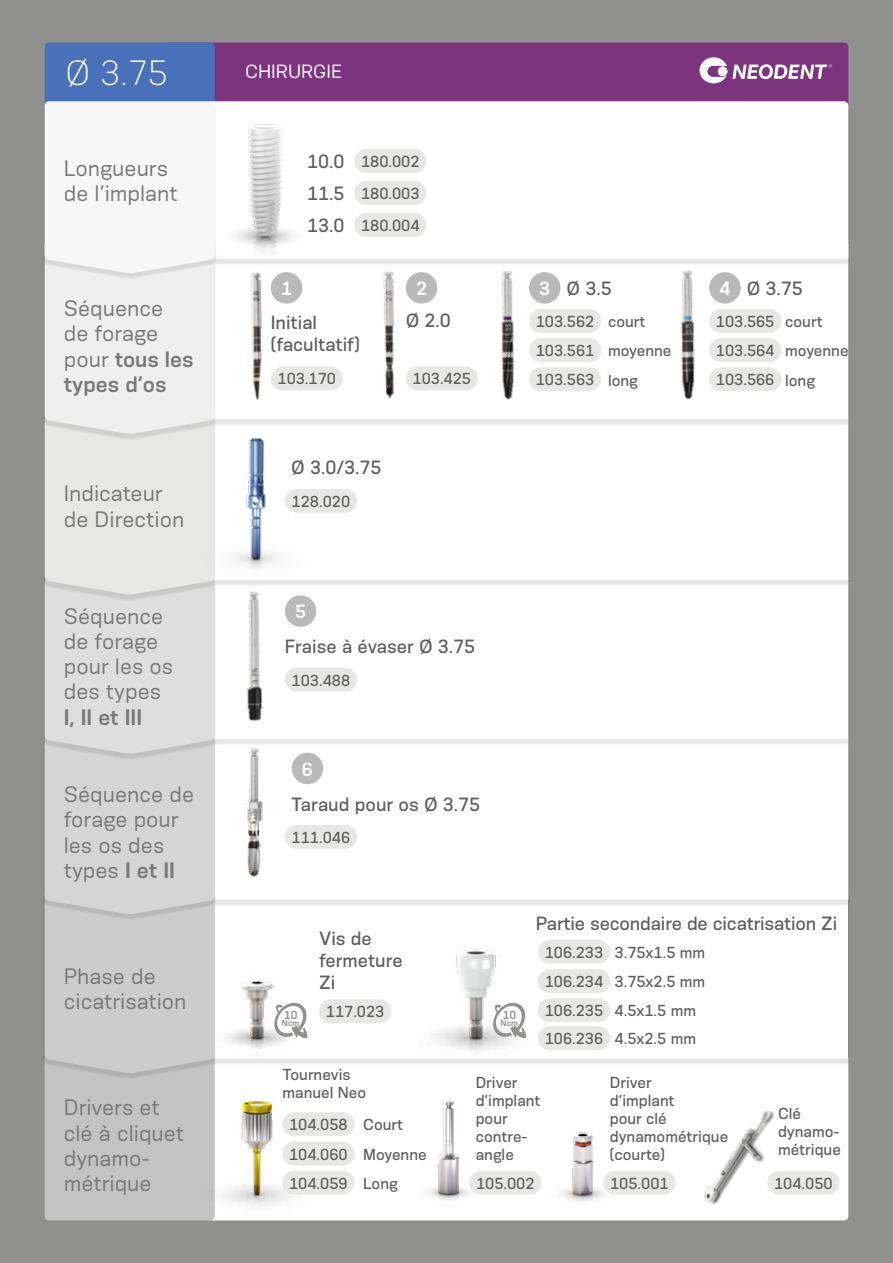
<style>
.page{position:relative;width:893px;height:1263px;background:#90908f}
.page>*{position:absolute;margin:0;border:0;box-sizing:border-box;transform-origin:0 0}
.t1{font:300 33px "Konsens";color:#fff}
.t2{font:21px/25.2px "Konsens";color:#787877}
.t3{font:600 21px "Konsens";color:#787877}
.t4{font:500 18px/21.6px "Konsens";color:#5f5e5e}
.t5{font:18px "Konsens";color:#fff}
.t6{font:600 18px "Konsens";color:#fff}
.t7{font:500 15px/18px "Konsens";color:#5f5e5e}
.t8{font:600 10.95px "Konsens";color:#90908f}
.t9{font:600 8.25px "Konsens";color:#90908f}
.s1{font-weight:600}
.s2{font-weight:600;color:#fff}
</style>
<div class="page">
<div style="left:165px;top:43px;width:683px;height:66px;background:#7b347d;border-radius:4px"></div>
<div style="left:45px;top:43px;width:170px;height:66px;background:#4871ba;border-radius:4px"></div>
<div style="left:208px;top:1055px;width:640px;height:165px;background:#fff;border-radius:4px"></div>
<div style="left:208px;top:891px;width:640px;height:167px;background:#fff"></div>
<div style="left:206px;top:738px;width:644px;height:168px;background:#000;opacity:.1"></div>
<div style="left:319px;top:745px;width:529px;height:155px;background:#fff"></div>
<div style="left:206px;top:580px;width:644px;height:165px;background:#000;opacity:.1"></div>
<div style="left:356px;top:586px;width:492px;height:153px;background:#fff"></div>
<div style="left:206px;top:418px;width:644px;height:168px;background:#e7e7e7"></div>
<div style="left:322px;top:425px;width:526px;height:155px;background:#fff"></div>
<div style="left:789px;top:265px;width:59px;height:154px;background:#fff"></div>
<div style="left:215px;top:101px;width:633px;height:158px;background:#fff"></div>
<div style="left:45px;top:1055px;width:170px;height:165px;background:#c3c3c3;border-radius:4px"></div>
<div style="left:43px;top:894px;width:174px;height:185px;background:#000;opacity:.1"></div>
<svg style="left:45px;top:101px;width:170px;height:972px"></svg>
<img style="left:182px;top:259px;width:124px;height:169px">
<img style="left:306px;top:234px;width:122px;height:196px">
<img style="left:189px;top:427px;width:133px;height:130px">
<img style="left:189px;top:886px;width:133px;height:188px">
<img style="left:408px;top:886px;width:133px;height:155px">
<img style="left:190px;top:1033px;width:133px;height:188px">
<img style="left:381px;top:1041px;width:267px;height:180px">
<img style="left:188px;top:752px;width:131px;height:153px">
<img style="left:175px;top:557px;width:181px;height:195px">
<img style="left:199px;top:103px;width:129px;height:153px">
<img style="left:685px;top:1110px;width:120px;height:111px">
<img style="left:428px;top:234px;width:361px;height:196px">
<div style="left:271px;top:367px;width:72px;height:23px;background:#e7e7e6;border-radius:12px"></div>
<div style="left:271px;top:272px;width:31px;height:32px;background:#b9b9b9;border-radius:50%"></div>
<div style="left:406px;top:367px;width:72px;height:23px;background:#e7e7e6;border-radius:12px"></div>
<div style="left:406px;top:272px;width:31px;height:32px;background:#b9b9b9;border-radius:50%"></div>
<div style="left:538px;top:998px;width:72px;height:24px;background:#e7e7e6;border-radius:12px"></div>
<div style="left:282px;top:1171px;width:73px;height:23px;background:#e7e7e6;border-radius:12px"></div>
<div style="left:538px;top:969px;width:72px;height:24px;background:#e7e7e6;border-radius:12px"></div>
<div style="left:282px;top:1141px;width:73px;height:24px;background:#e7e7e6;border-radius:12px"></div>
<div style="left:538px;top:940px;width:72px;height:24px;background:#e7e7e6;border-radius:12px"></div>
<div style="left:282px;top:1112px;width:73px;height:24px;background:#e7e7e6;border-radius:12px"></div>
<div style="left:529px;top:272px;width:31px;height:32px;background:#b9b9b9;border-radius:50%"></div>
<div style="left:709px;top:272px;width:32px;height:32px;background:#b9b9b9;border-radius:50%"></div>
<div style="left:285px;top:668px;width:72px;height:24px;background:#e7e7e6;border-radius:12px"></div>
<div style="left:285px;top:489px;width:72px;height:24px;background:#e7e7e6;border-radius:12px"></div>
<div style="left:319px;top:999px;width:72px;height:24px;background:#e7e7e6;border-radius:12px"></div>
<div style="left:538px;top:1026px;width:72px;height:24px;background:#e7e7e6;border-radius:12px"></div>
<div style="left:285px;top:825px;width:72px;height:24px;background:#e7e7e6;border-radius:12px"></div>
<div style="left:603px;top:1171px;width:72px;height:24px;background:#e7e7e6;border-radius:12px"></div>
<div style="left:469px;top:1171px;width:72px;height:24px;background:#e7e7e6;border-radius:12px"></div>
<div style="left:767px;top:1171px;width:72px;height:24px;background:#e7e7e6;border-radius:12px"></div>
<div style="left:292px;top:753px;width:31px;height:31px;background:#b9b9b9;border-radius:50%"></div>
<div style="left:285px;top:595px;width:31px;height:32px;background:#b9b9b9;border-radius:50%"></div>
<svg style="left:699px;top:57px;width:133px;height:26px"></svg>
<div style="left:354px;top:149px;width:72px;height:24px;background:#e7e7e6;border-radius:12px"></div>
<div style="left:354px;top:181px;width:72px;height:24px;background:#e7e7e6;border-radius:12px"></div>
<div style="left:354px;top:213px;width:72px;height:24px;background:#e7e7e6;border-radius:12px"></div>
<svg style="left:274px;top:1003px;width:33px;height:35px"></svg>
<svg style="left:493px;top:1003px;width:33px;height:35px"></svg>
<div style="left:529px;top:367px;width:72px;height:24px;background:#e7e7e6;border-radius:12px"></div>
<div style="left:709px;top:367px;width:72px;height:24px;background:#e7e7e6;border-radius:12px"></div>
<div style="left:529px;top:338px;width:72px;height:24px;background:#e7e7e6;border-radius:12px"></div>
<div style="left:709px;top:338px;width:72px;height:24px;background:#e7e7e6;border-radius:12px"></div>
<div style="left:529px;top:309px;width:72px;height:24px;background:#e7e7e6;border-radius:12px"></div>
<div style="left:709px;top:309px;width:72px;height:24px;background:#e7e7e6;border-radius:12px"></div>
<h1 class="t1" style="left:65px;top:53px;width:104px">Ø 3.75</h1>
<p class="t5" style="left:245px;top:60px;width:98px">CHIRURGIE</p>
<p class="t4" style="left:307px;top:145px;width:39px;line-height:32px;text-align:justify">10.0<br>11.5<br>13.0</p>
<h2 class="t2" style="left:64px;top:155px;width:115px">Longueurs de l’implant</h2>
<p class="t7" style="left:361px;top:145px;width:60px;line-height:32px;text-align:justify">180.002<br>180.003<br>180.004</p>
<h2 class="t2" style="left:64px;top:295px;width:131px">Séquence<br>de forage pour <span class="s1">tous les types d’os</span></h2>
<h2 class="t2" style="left:64px;top:480px;width:122px">Indicateur de Direction</h2>
<p class="t6" style="left:281px;top:277px;width:12px">1</p>
<p class="t4" style="left:271px;top:311px;width:91px">Initial (facultatif)</p>
<p class="t7" style="left:278px;top:369px;width:60px">103.170</p>
<p class="t6" style="left:416px;top:277px;width:12px">2</p>
<p class="t4" style="left:406px;top:309px;width:47px">Ø 2.0</p>
<p class="t7" style="left:413px;top:369px;width:60px">103.425</p>
<p class="t4" style="left:291px;top:456px;width:92px">Ø 3.0/3.75</p>
<p class="t7" style="left:292px;top:492px;width:60px">128.020</p>
<p class="t4" style="left:539px;top:277px;width:74px"><span class="s2">3</span> Ø 3.5</p>
<p class="t4" style="left:719px;top:277px;width:85px"><span class="s2">4</span> Ø 3.75</p>
<p class="t7" style="left:536px;top:312px;width:60px">103.562</p>
<p class="t7" style="left:716px;top:312px;width:60px">103.565</p>
<p class="t7" style="left:608px;top:312px;width:39px">court</p>
<p class="t7" style="left:785px;top:312px;width:39px">court</p>
<p class="t7" style="left:608px;top:341px;width:65px">moyenne</p>
<p class="t7" style="left:785px;top:341px;width:65px">moyenne</p>
<p class="t7" style="left:536px;top:341px;width:60px">103.561</p>
<p class="t7" style="left:716px;top:341px;width:60px">103.564</p>
<p class="t7" style="left:536px;top:370px;width:60px">103.563</p>
<p class="t7" style="left:716px;top:370px;width:60px">103.566</p>
<p class="t7" style="left:608px;top:371px;width:31px">long</p>
<p class="t7" style="left:785px;top:371px;width:31px">long</p>
<h2 class="t2" style="left:64px;top:603px;width:111px">Séquence de forage pour les os des types</h2>
<h2 class="t3" style="left:64px;top:704px;width:80px">I, II et III</h2>
<h2 class="t2" style="left:64px;top:781px;width:132px">Séquence de forage pour les os des types <span class="s1">I et II</span></h2>
<h2 class="t2" style="left:64px;top:963px;width:124px">Phase de cicatrisation</h2>
<p class="t6" style="left:295px;top:600px;width:12px">5</p>
<p class="t4" style="left:285px;top:635px;width:192px">Fraise à évaser Ø 3.75</p>
<p class="t7" style="left:292px;top:671px;width:60px">103.488</p>
<p class="t6" style="left:302px;top:757px;width:12px">6</p>
<p class="t4" style="left:291px;top:792px;width:190px">Taraud pour os Ø 3.75</p>
<p class="t7" style="left:292px;top:828px;width:60px">111.046</p>
<p class="t8" style="left:284px;top:1008px;width:15px">10</p>
<p class="t9" style="left:282px;top:1017px;width:19px">Ncm</p>
<p class="t4" style="left:319px;top:927px;width:85px">Vis de fermeture<br>Zi</p>
<p class="t7" style="left:326px;top:1002px;width:60px">117.023</p>
<p class="t8" style="left:503px;top:1008px;width:15px">10</p>
<p class="t9" style="left:501px;top:1017px;width:19px">Ncm</p>
<p class="t4" style="left:536px;top:912px;width:303px">Partie secondaire de cicatrisation Zi</p>
<p class="t7" style="left:545px;top:943px;width:60px">106.233</p>
<p class="t7" style="left:615px;top:942px;width:92px">3.75x1.5 mm</p>
<p class="t7" style="left:545px;top:972px;width:60px">106.234</p>
<p class="t7" style="left:615px;top:972px;width:92px">3.75x2.5 mm</p>
<p class="t7" style="left:545px;top:1001px;width:60px">106.235</p>
<p class="t7" style="left:545px;top:1029px;width:60px">106.236</p>
<p class="t7" style="left:615px;top:996px;width:83px;line-height:27.8px">4.5x1.5 mm<br>4.5x2.5 mm</p>
<h2 class="t2" style="left:64px;top:1094px;width:122px">Drivers et clé à cliquet dynamo&shy;métrique</h2>
<p class="t7" style="left:282px;top:1065px;width:85px">Tournevis manuel Neo</p>
<p class="t7" style="left:610px;top:1073px;width:120px">Driver<br>d’implant<br>pour clé dynamométrique (courte)</p>
<p class="t7" style="left:476px;top:1073px;width:66px">Driver d’implant pour contre&shy;angle</p>
<p class="t7" style="left:289px;top:1115px;width:60px">104.058</p>
<p class="t7" style="left:363px;top:1115px;width:41px">Court</p>
<p class="t7" style="left:289px;top:1144px;width:60px">104.060</p>
<p class="t7" style="left:363px;top:1144px;width:65px">Moyenne</p>
<p class="t7" style="left:778px;top:1104px;width:64px">Clé dynamo&shy;métrique</p>
<p class="t7" style="left:289px;top:1174px;width:60px">104.059</p>
<p class="t7" style="left:363px;top:1174px;width:36px">Long</p>
<p class="t7" style="left:476px;top:1174px;width:60px">105.002</p>
<p class="t7" style="left:610px;top:1174px;width:60px">105.001</p>
<p class="t7" style="left:774px;top:1174px;width:60px">104.050</p>
</div>
